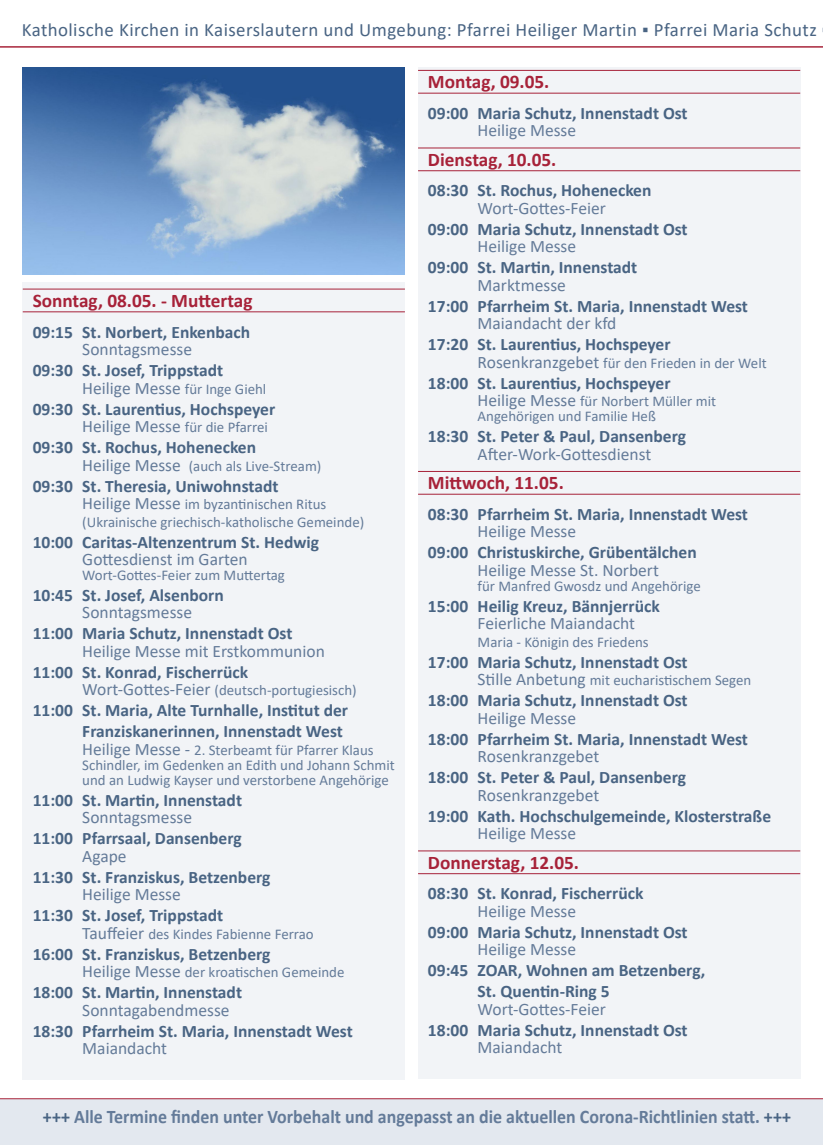
<style>
.page{position:relative;width:823px;height:1145px;background:#fff}
.page>*{position:absolute;margin:0;border:0;box-sizing:border-box;transform-origin:0 0}
.t1{font:700 19.25px "Calibri";color:#647b99;scale:.93 1}
.TagDatum{font:700 19.25px "Calibri";color:#a72239}
.t2{font:18.9px "Calibri";letter-spacing:.02em;color:#496483}
.Uhrzeit_Kirche{font:700 17.5px "Calibri";color:#496483}
.Messe{font:17.5px "Calibri";color:#647b99}
.Messe-2{font:14.88px/14.9px "Calibri";color:#647b99}
.Zusatztext{font:14.88px "Calibri";color:#647b99}
.s1{font-size:14.88px}
.s2{font-size:17.5px}
.s3{color:#496483}
</style>
<div class="page">
<div style="left:23px;top:282px;width:382px;height:797px;background:#f2f4f7"></div>
<div style="left:418px;top:67px;width:382px;height:1011px;background:#f2f4f7"></div>
<hr style="left:23px;top:289px;width:382px;height:1px;background:#a72239">
<hr style="left:23px;top:312px;width:382px;height:1px;background:#a72239">
<hr style="left:418px;top:70px;width:382px;height:1px;background:#a72239">
<hr style="left:418px;top:93px;width:382px;height:1px;background:#a72239">
<hr style="left:418px;top:148px;width:382px;height:1px;background:#a72239">
<hr style="left:418px;top:170px;width:382px;height:1px;background:#a72239">
<hr style="left:418px;top:471px;width:382px;height:1px;background:#a72239">
<hr style="left:418px;top:494px;width:382px;height:1px;background:#a72239">
<hr style="left:418px;top:851px;width:382px;height:1px;background:#a72239">
<hr style="left:418px;top:873px;width:382px;height:1px;background:#a72239">
<div style="left:0;top:1099px;width:823px;height:46px;background:#e3e8ef"></div>
<hr style="left:0;top:1098px;width:823px;height:1px;background:#a72239">
<hr style="left:0;top:47px;width:823px;height:1px;background:#a72239">
<img style="left:23px;top:67px;width:382px;height:207px">
<p class="t2" style="left:22px;top:17px;width:796px">Katholische Kirchen in Kaiserslautern und Umgebung: Pfarrei Heiliger Martin ▪ Pfarrei Maria Schutz</p>
<p class="TagDatum" style="left:33px;top:287px;width:221px">Sonntag, 08.05. - Muttertag</p>
<p class="Uhrzeit_Kirche" style="left:33px;top:319px;width:219px">09:15 St. Norbert, Enkenbach</p>
<p class="Messe" style="left:82px;top:337px;width:111px">Sonntagsmesse</p>
<p class="Uhrzeit_Kirche" style="left:33px;top:358px;width:192px">09:30 St. Josef, Trippstadt</p>
<p class="Messe" style="left:82px;top:376px;width:185px">Heilige Messe <span class="s1">für Inge Giehl</span></p>
<p class="Uhrzeit_Kirche" style="left:33px;top:396px;width:244px">09:30 St. Laurentius, Hochspeyer</p>
<p class="Messe-2" style="left:82px;top:419px;width:187px"><span class="s2">Heilige Messe</span> für die Pfarrei</p>
<p class="Uhrzeit_Kirche" style="left:33px;top:435px;width:225px">09:30 St. Rochus, Hohenecken</p>
<p class="Messe-2" style="left:82px;top:458px;width:240px"><span class="s2">Heilige Messe</span> (auch als Live-Stream)</p>
<p class="Uhrzeit_Kirche" style="left:33px;top:473px;width:247px">09:30 St. Theresia, Uniwohnstadt</p>
<p class="Messe-2" style="left:82px;top:496px;width:245px"><span class="s2">Heilige Messe</span> im byzantinischen Ritus</p>
<p class="Messe-2" style="left:82px;top:514px;width:283px">(Ukrainische griechisch-katholische Gemeinde)</p>
<p class="Uhrzeit_Kirche" style="left:33px;top:529px;width:288px">10:00 Caritas-Altenzentrum St. Hedwig</p>
<p class="Messe" style="left:82px;top:547px;width:167px">Gottesdienst im Garten</p>
<p class="Zusatztext" style="left:82px;top:565px;width:204px">Wort-Gottes-Feier zum Muttertag</p>
<p class="Uhrzeit_Kirche" style="left:33px;top:583px;width:193px">10:45 St. Josef, Alsenborn</p>
<p class="Messe" style="left:82px;top:601px;width:111px">Sonntagsmesse</p>
<p class="Uhrzeit_Kirche" style="left:33px;top:621px;width:261px">11:00 Maria Schutz, Innenstadt Ost</p>
<p class="Messe" style="left:82px;top:639px;width:244px">Heilige Messe mit Erstkommunion</p>
<p class="Uhrzeit_Kirche" style="left:33px;top:660px;width:217px">11:00 St. Konrad, Fischerrück</p>
<p class="Messe-2" style="left:82px;top:683px;width:276px"><span class="s2">Wort-Gottes-Feier</span> (deutsch-portugiesisch)</p>
<p class="Uhrzeit_Kirche" style="left:33px;top:698px;width:317px">11:00 St. Maria, Alte Turnhalle, Institut der</p>
<p class="Uhrzeit_Kirche" style="left:82px;top:719px;width:262px">Franziskanerinnen, Innenstadt West</p>
<p class="Messe-2" style="left:82px;top:742px;width:314px"><span class="s2">Heilige Messe -</span> 2. Sterbeamt für Pfarrer Klaus<br>Schindler, im Gedenken an Edith und Johann Schmit und an Ludwig Kayser und verstorbene Angehörige</p>
<p class="Uhrzeit_Kirche" style="left:33px;top:788px;width:211px">11:00 St. Martin, Innenstadt</p>
<p class="Messe" style="left:82px;top:805px;width:111px">Sonntagsmesse</p>
<p class="Uhrzeit_Kirche" style="left:33px;top:826px;width:210px">11:00 Pfarrsaal, Dansenberg</p>
<p class="Messe" style="left:82px;top:844px;width:46px">Agape</p>
<p class="Uhrzeit_Kirche" style="left:33px;top:865px;width:239px">11:30 St. Franziskus, Betzenberg</p>
<p class="Messe" style="left:82px;top:882px;width:100px">Heilige Messe</p>
<p class="Uhrzeit_Kirche" style="left:33px;top:903px;width:192px">11:30 St. Josef, Trippstadt</p>
<p class="Messe-2" style="left:82px;top:926px;width:233px"><span class="s2">Tauffeier</span> des Kindes Fabienne Ferrao</p>
<p class="Uhrzeit_Kirche" style="left:33px;top:942px;width:239px">16:00 St. Franziskus, Betzenberg</p>
<p class="Messe-2" style="left:82px;top:964px;width:264px"><span class="s2">Heilige Messe</span> der kroatischen Gemeinde</p>
<p class="Uhrzeit_Kirche" style="left:33px;top:980px;width:211px">18:00 St. Martin, Innenstadt</p>
<p class="Messe" style="left:82px;top:998px;width:149px">Sonntagabendmesse</p>
<p class="Uhrzeit_Kirche" style="left:33px;top:1019px;width:321px">18:30 Pfarrheim St. Maria, Innenstadt West</p>
<p class="Messe" style="left:82px;top:1036px;width:86px">Maiandacht</p>
<p class="TagDatum" style="left:428px;top:68px;width:123px">Montag, 09.05.</p>
<p class="Uhrzeit_Kirche" style="left:428px;top:101px;width:261px">09:00 Maria Schutz, Innenstadt Ost</p>
<p class="Messe" style="left:477px;top:118px;width:100px">Heilige Messe</p>
<p class="TagDatum" style="left:428px;top:146px;width:130px">Dienstag, 10.05.</p>
<p class="Uhrzeit_Kirche" style="left:428px;top:178px;width:225px">08:30 St. Rochus, Hohenecken</p>
<p class="Messe" style="left:477px;top:196px;width:130px">Wort-Gottes-Feier</p>
<p class="Uhrzeit_Kirche" style="left:428px;top:217px;width:261px">09:00 Maria Schutz, Innenstadt Ost</p>
<p class="Messe" style="left:477px;top:235px;width:100px">Heilige Messe</p>
<p class="Uhrzeit_Kirche" style="left:428px;top:255px;width:211px">09:00 St. Martin, Innenstadt</p>
<p class="Messe" style="left:477px;top:273px;width:90px">Marktmesse</p>
<p class="Uhrzeit_Kirche" style="left:428px;top:294px;width:321px">17:00 Pfarrheim St. Maria, Innenstadt West</p>
<p class="Messe" style="left:477px;top:312px;width:140px">Maiandacht der kfd</p>
<p class="Uhrzeit_Kirche" style="left:428px;top:332px;width:244px">17:20 St. Laurentius, Hochspeyer</p>
<p class="Messe-2" style="left:477px;top:355px;width:290px"><span class="s2">Rosenkranzgebet</span> für den Frieden in der Welt</p>
<p class="Uhrzeit_Kirche" style="left:428px;top:371px;width:244px">18:00 St. Laurentius, Hochspeyer</p>
<p class="Messe-2" style="left:477px;top:394px;width:240px"><span class="s2">Heilige Messe</span> für Norbert Müller mit</p>
<p class="Messe-2" style="left:477px;top:409px;width:180px">Angehörigen und Familie Heß</p>
<p class="Uhrzeit_Kirche" style="left:428px;top:424px;width:259px">18:30 St. Peter &amp; Paul, Dansenberg</p>
<p class="Messe" style="left:477px;top:442px;width:175px">After-Work-Gottesdienst</p>
<p class="TagDatum" style="left:428px;top:469px;width:137px">Mittwoch, 11.05.</p>
<p class="Uhrzeit_Kirche" style="left:428px;top:502px;width:321px">08:30 Pfarrheim St. Maria, Innenstadt West</p>
<p class="Messe" style="left:477px;top:520px;width:100px">Heilige Messe</p>
<p class="Uhrzeit_Kirche" style="left:428px;top:540px;width:270px">09:00 Christuskirche, Grübentälchen</p>
<p class="Messe" style="left:477px;top:558px;width:183px">Heilige Messe St. Norbert</p>
<p class="Messe-2" style="left:477px;top:578px;width:225px">für Manfred Gwosdz und Angehörige</p>
<p class="Uhrzeit_Kirche" style="left:428px;top:594px;width:233px">15:00 Heilig Kreuz, Bännjerrück</p>
<p class="Messe" style="left:477px;top:611px;width:159px">Feierliche Maiandacht</p>
<p class="Messe-2" style="left:477px;top:634px;width:173px">Maria - Königin des Friedens</p>
<p class="Uhrzeit_Kirche" style="left:428px;top:650px;width:261px">17:00 Maria Schutz, Innenstadt Ost</p>
<p class="Messe-2" style="left:477px;top:673px;width:275px"><span class="s2">Stille Anbetung</span> mit eucharistischem Segen</p>
<p class="Uhrzeit_Kirche" style="left:428px;top:688px;width:261px">18:00 Maria Schutz, Innenstadt Ost</p>
<p class="Messe" style="left:477px;top:706px;width:100px">Heilige Messe</p>
<p class="Uhrzeit_Kirche" style="left:428px;top:727px;width:321px">18:00 Pfarrheim St. Maria, Innenstadt West</p>
<p class="Messe" style="left:477px;top:744px;width:123px">Rosenkranzgebet</p>
<p class="Uhrzeit_Kirche" style="left:428px;top:765px;width:259px">18:00 St. Peter &amp; Paul, Dansenberg</p>
<p class="Messe" style="left:477px;top:783px;width:123px">Rosenkranzgebet</p>
<p class="Uhrzeit_Kirche" style="left:428px;top:804px;width:344px">19:00 Kath. Hochschulgemeinde, Klosterstraße</p>
<p class="Messe" style="left:477px;top:821px;width:100px">Heilige Messe</p>
<p class="TagDatum" style="left:428px;top:849px;width:152px">Donnerstag, 12.05.</p>
<p class="Uhrzeit_Kirche" style="left:428px;top:881px;width:217px">08:30 St. Konrad, Fischerrück</p>
<p class="Messe" style="left:477px;top:899px;width:100px">Heilige Messe</p>
<p class="Uhrzeit_Kirche" style="left:428px;top:920px;width:261px">09:00 Maria Schutz, Innenstadt Ost</p>
<p class="Messe" style="left:477px;top:937px;width:100px">Heilige Messe</p>
<p class="Uhrzeit_Kirche" style="left:428px;top:958px;width:279px">09:45 ZOAR, Wohnen am Betzenberg,</p>
<p class="Uhrzeit_Kirche" style="left:477px;top:979px;width:134px">St. Quentin-Ring 5</p>
<p class="Messe" style="left:477px;top:997px;width:130px">Wort-Gottes-Feier</p>
<p class="Uhrzeit_Kirche" style="left:428px;top:1018px;width:261px">18:00 Maria Schutz, Innenstadt Ost</p>
<p class="Messe" style="left:477px;top:1035px;width:86px">Maiandacht</p>
<p class="t1" style="left:43px;top:1103px;width:806px"><span class="s3">+++</span> Alle Termine finden unter Vorbehalt und angepasst an die aktuellen Corona-Richtlinien statt. <span class="s3">+++</span></p>
</div>
